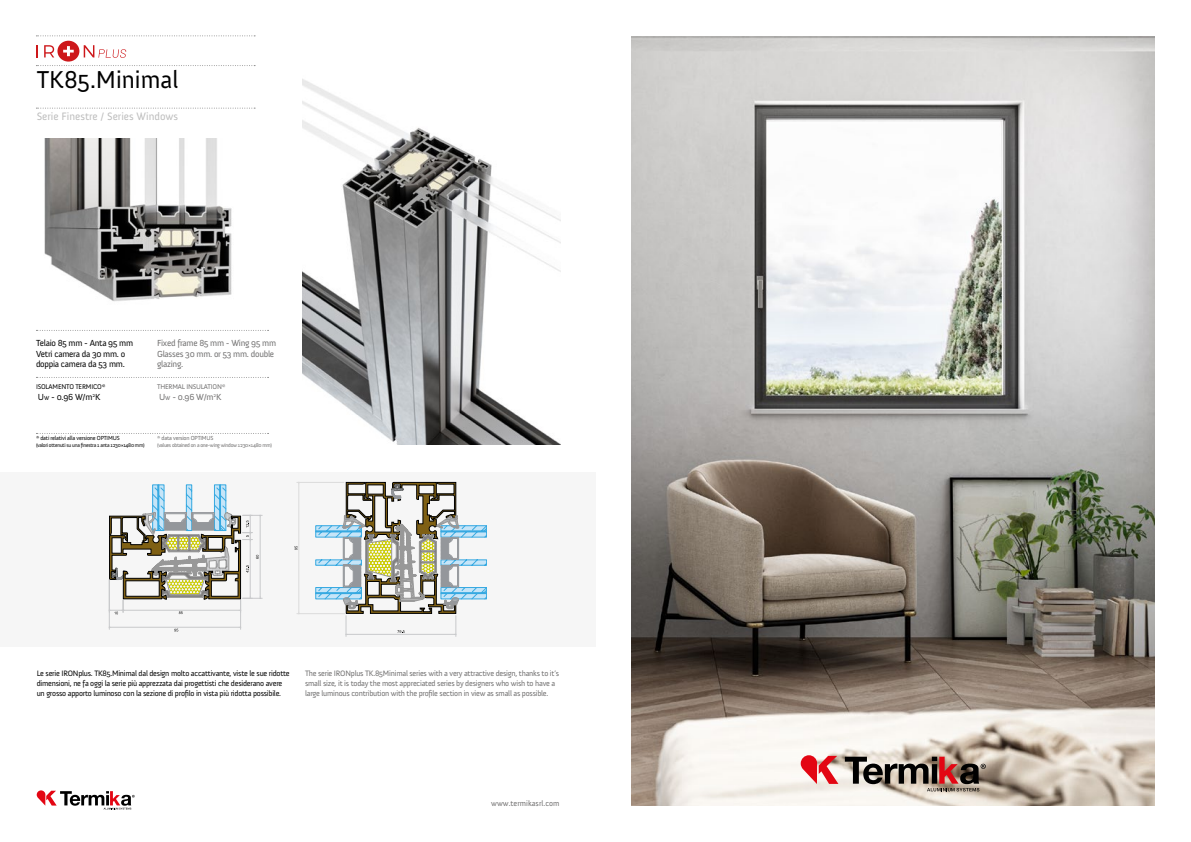
<style>
.page{position:relative;width:1191px;height:842px;background:#fff}
.page>*{position:absolute;margin:0;border:0;box-sizing:border-box;transform-origin:0 0}
.t1{font:25px "Anivers";color:#000}
.t2{font:11px "Anivers";color:#bcbcbc}
.t3{font:9px/10.8px "Anivers";letter-spacing:-.03em;color:#000}
.t4{font:9px/10.8px "Anivers";letter-spacing:-.03em;color:#706f6f}
.t5{font:8px/10px "Anivers";letter-spacing:-.03em;color:#000}
.t6{font:8px/10px "Anivers";letter-spacing:-.03em;color:#706f6f}
.t7{font:8px "Anivers";color:#706f6f}
.t8{font:7px "Anivers";letter-spacing:-.03em;color:#000}
.t9{font:7px "Anivers";letter-spacing:-.03em;color:#706f6f}
.t10{font:6px "Anivers";letter-spacing:-.03em;color:#000}
.t11{font:6px "Anivers";letter-spacing:-.03em;color:#706f6f}
.t12{font:5.5px "Anivers";letter-spacing:-.05em;color:#000}
.t13{font:5.5px "Anivers";letter-spacing:-.05em;color:#706f6f}
.s1{font-size:6px}
</style>
<div class="page">
<img style="left:631px;top:36px;width:524px;height:770px">
<svg style="left:800px;top:755px;width:38px;height:29px"></svg>
<svg style="left:845px;top:757px;width:140px;height:34px;background:#8f7a71"></svg>
<img style="left:302px;top:79px;width:258px;height:366px">
<div style="left:0;top:472px;width:595px;height:174px;background:#f6f6f6"></div>
<svg style="left:37px;top:790px;width:98px;height:19px"></svg>
<img style="left:44px;top:139px;width:188px;height:163px">
<svg style="left:36px;top:330px;width:232px;height:1px"></svg>
<svg style="left:36px;top:108px;width:219px;height:1px"></svg>
<svg style="left:36px;top:433px;width:232px;height:1px"></svg>
<svg style="left:36px;top:377px;width:232px;height:1px"></svg>
<svg style="left:36px;top:36px;width:219px;height:30px"></svg>
<svg style="left:109px;top:482px;width:378px;height:154px"></svg>
<h1 class="t1" style="left:37px;top:66px;width:143px">TK85.Minimal</h1>
<h2 class="t2" style="left:37px;top:111px;width:143px">Serie Finestre / Series Windows</h2>
<p class="t3" style="left:36px;top:337px;width:99px">Telaio 85 mm - Anta 95 mm<br>Vetri camera da 30 mm. o doppia camera da 53 mm.</p>
<p class="t8" style="left:36px;top:383px;width:71px">ISOLAMENTO TERMICO*</p>
<p class="t3" style="left:38px;top:391px;width:64px">U<span class="s1">W</span> - 0.96 W/m<sup>2</sup>K</p>
<p class="t10" style="left:36px;top:435px;width:85px">* dati relativi alla versione OPTIMUS</p>
<p class="t12" style="left:36px;top:442px;width:110px">(valori ottenuti su una finestra 1 anta 1230×1480 mm)</p>
<p class="t4" style="left:157px;top:337px;width:121px">Fixed frame 85 mm - Wing 95 mm<br>Glasses 30 mm. or 53 mm. double glazing.</p>
<p class="t9" style="left:157px;top:383px;width:70px">THERMAL INSULATION*</p>
<p class="t4" style="left:159px;top:391px;width:64px">U<span class="s1">W</span> - 0.96 W/m<sup>2</sup>K</p>
<p class="t11" style="left:157px;top:435px;width:58px">* data version OPTIMUS</p>
<p class="t13" style="left:157px;top:442px;width:116px">(values obtained on a one-wing window 1230×1480 mm)</p>
<p class="t5" style="left:37px;top:668px;width:254px">Le serie IRONplus. TK85.Minimal dal design molto accattivante, viste le sue ridotte dimensioni, ne fa oggi la serie più apprezzata dai progettisti che desiderano avere un grosso apporto luminoso con la sezione di profilo in vista più ridotta possibile.</p>
<p class="t6" style="left:305px;top:668px;width:255px">The serie IRONplus TK.85Minimal series with a very attractive design, thanks to it’s small size, it is today the most appreciated series by designers who wish to have a large luminous contribution with the profile section in view as small as possible.</p>
<p class="t7" style="left:491px;top:799px;width:70px">www.termikasrl.com</p>
</div>
